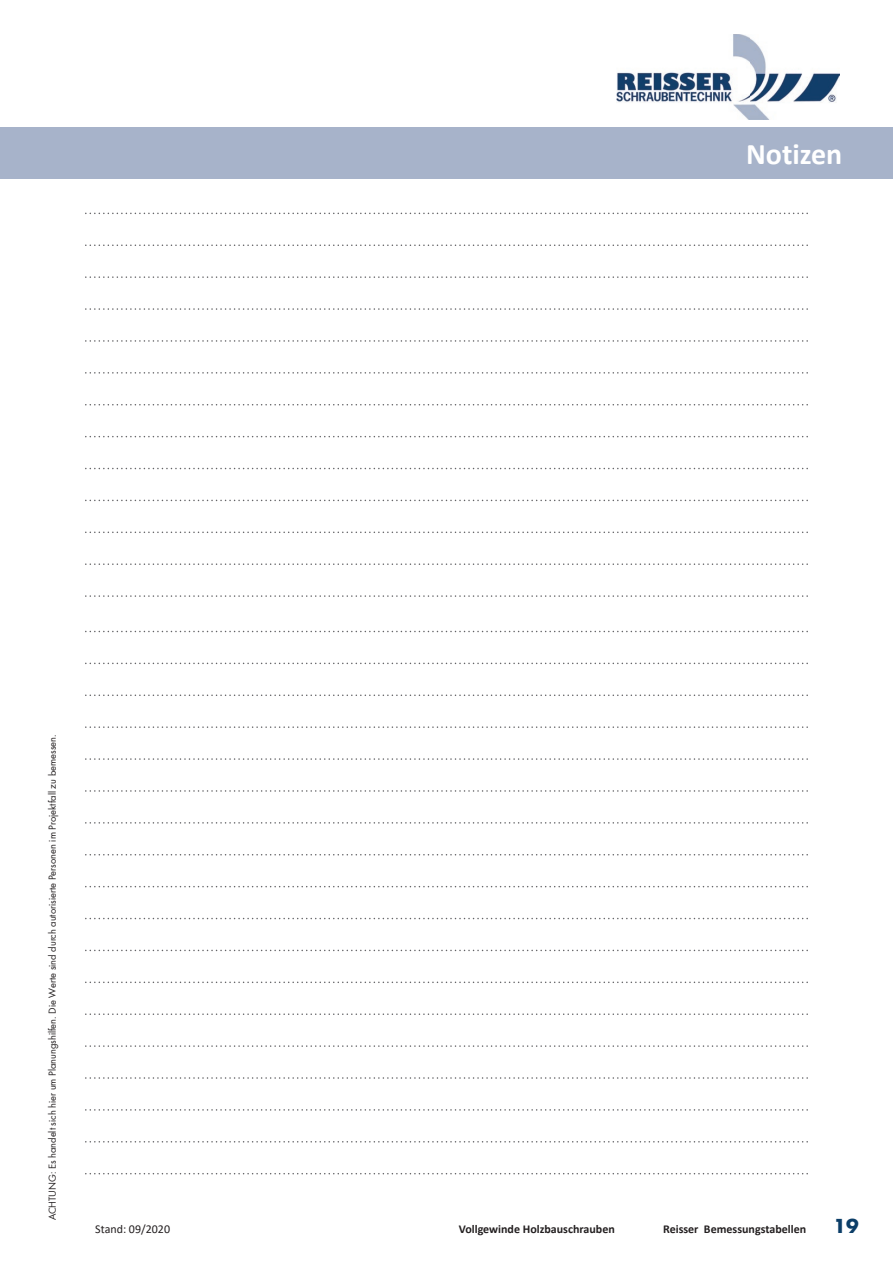
<style>
.page{position:relative;width:893px;height:1263px;background:#fff}
.page>*{position:absolute;margin:0;border:0;box-sizing:border-box;transform-origin:0 0}
.t1{font:700 30px "Calibri";color:#fff}
.t2{font:700 21px "Wuerth";color:#0c3e68}
.t3{font:700 12px "Calibri";color:#231f20}
.t4{font:12px "Calibri";color:#231f20}
.t5{font:10.5px "Wuerth";color:#231f20}
</style>
<div class="page">
<img style="left:617px;top:34px;width:222px;height:85px">
<div style="left:0;top:128px;width:893px;height:51px;background:#a7b3ca"></div>
<svg style="left:85px;top:213px;width:723px;height:1px"></svg>
<svg style="left:85px;top:244px;width:723px;height:2px"></svg>
<svg style="left:85px;top:276px;width:723px;height:2px"></svg>
<svg style="left:85px;top:308px;width:723px;height:2px"></svg>
<svg style="left:85px;top:340px;width:723px;height:2px"></svg>
<svg style="left:85px;top:372px;width:723px;height:2px"></svg>
<svg style="left:85px;top:404px;width:723px;height:1px"></svg>
<svg style="left:85px;top:436px;width:723px;height:1px"></svg>
<svg style="left:85px;top:468px;width:723px;height:1px"></svg>
<svg style="left:85px;top:500px;width:723px;height:1px"></svg>
<svg style="left:85px;top:531px;width:723px;height:2px"></svg>
<svg style="left:85px;top:563px;width:723px;height:2px"></svg>
<svg style="left:85px;top:595px;width:723px;height:2px"></svg>
<svg style="left:85px;top:631px;width:723px;height:1px"></svg>
<svg style="left:85px;top:663px;width:723px;height:1px"></svg>
<svg style="left:85px;top:694px;width:723px;height:2px"></svg>
<svg style="left:85px;top:726px;width:723px;height:2px"></svg>
<svg style="left:85px;top:758px;width:723px;height:2px"></svg>
<svg style="left:85px;top:790px;width:723px;height:2px"></svg>
<svg style="left:85px;top:822px;width:723px;height:2px"></svg>
<svg style="left:85px;top:854px;width:723px;height:1px"></svg>
<svg style="left:85px;top:886px;width:723px;height:1px"></svg>
<svg style="left:85px;top:918px;width:723px;height:1px"></svg>
<svg style="left:85px;top:950px;width:723px;height:1px"></svg>
<svg style="left:85px;top:981px;width:723px;height:2px"></svg>
<svg style="left:85px;top:1013px;width:723px;height:2px"></svg>
<svg style="left:85px;top:1045px;width:723px;height:2px"></svg>
<svg style="left:85px;top:1077px;width:723px;height:2px"></svg>
<svg style="left:85px;top:1109px;width:723px;height:2px"></svg>
<svg style="left:85px;top:1141px;width:723px;height:1px"></svg>
<svg style="left:85px;top:1173px;width:723px;height:1px"></svg>
<h1 class="t1" style="left:746px;top:133px;width:98px">Notizen</h1>
<p class="t5" style="left:45px;top:1220px;width:487px;rotate:-90deg">ACHTUNG: Es handelt sich hier um Planungshilfen. Die Werte sind durch autorisierte Personen im Projektfall zu bemessen.</p>
<p class="t4" style="left:95px;top:1221px;width:76px">Stand: 09/2020</p>
<p class="t3" style="left:459px;top:1221px;width:158px">Vollgewinde Holzbauschrauben</p>
<p class="t3" style="left:663px;top:1221px;width:145px">Reisser Bemessungstabellen</p>
<h2 class="t2" style="left:833px;top:1210px;width:27px">19</h2>
</div>
